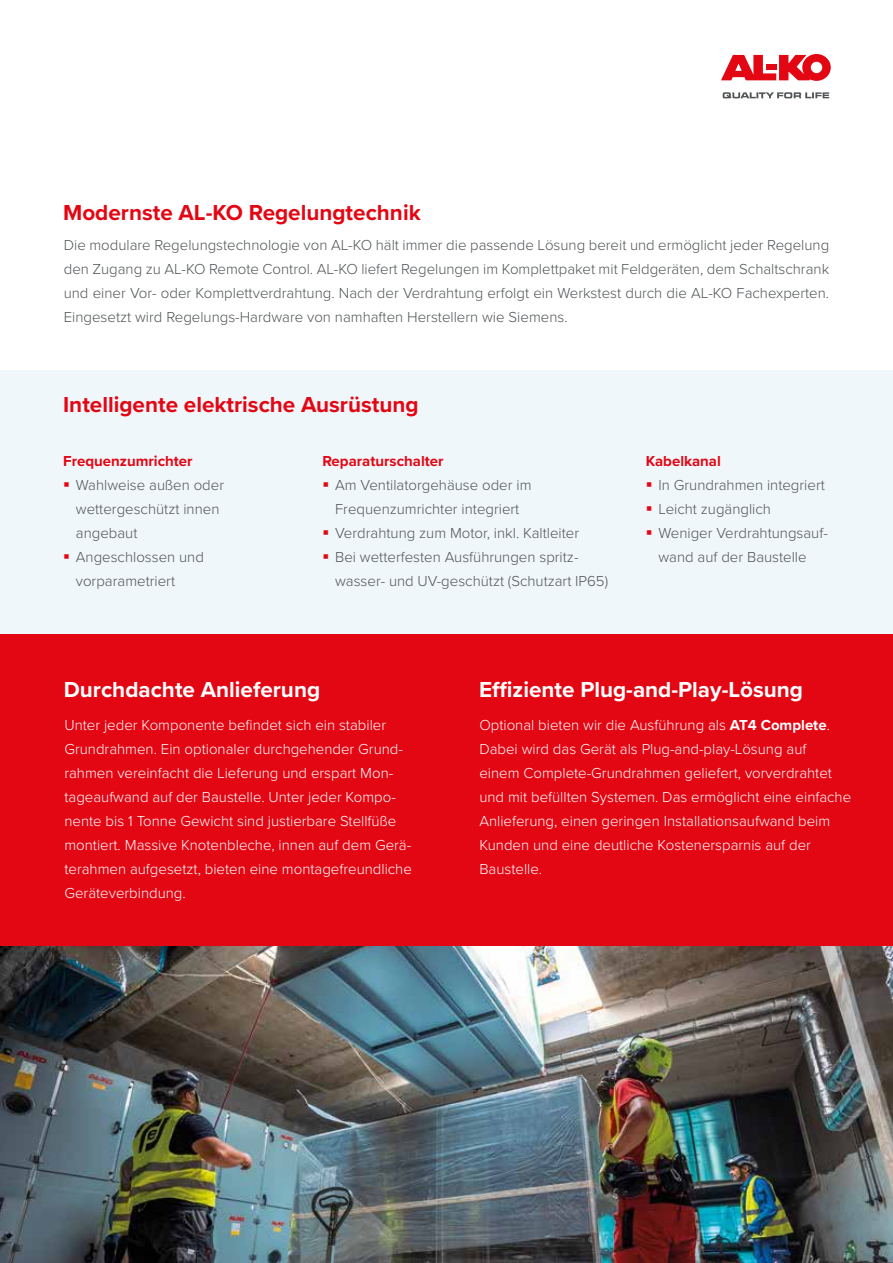
<style>
.page{position:relative;width:893px;height:1263px;background:#fff}
.page>*{position:absolute;margin:0;border:0;box-sizing:border-box;transform-origin:0 0}
.t1{font:700 22.5px "Proxima Nova";color:#e30613}
.t2{font:700 22.5px "Proxima Nova";color:#fff}
.t3{font:300 15px/24px "Proxima Nova";color:#505456}
.t4{font:300 15px/24px "Proxima Nova";color:#fff}
.t5{font:700 15px "Proxima Nova";color:#e30613}
.s1{color:#e30613}
.s2{font-weight:700}
</style>
<div class="page">
<div style="left:0;top:370px;width:893px;height:276px;background:#eff7fb"></div>
<div style="left:0;top:634px;width:893px;height:312px;background:#e30613"></div>
<svg style="left:721px;top:54px;width:110px;height:27px"></svg>
<svg style="left:723px;top:92px;width:106px;height:6px"></svg>
<img style="left:0;top:946px;width:893px;height:317px">
<h1 class="t1" style="left:63px;top:196px;width:359px">Modernste AL-KO Regelungtechnik</h1>
<p class="t3" style="left:64px;top:232px;width:767px;text-align:justify">Die modulare Regelungstechnologie von AL-KO hält immer die passende Lösung bereit und ermöglicht jeder Regelung den Zugang zu AL-KO Remote Control. AL-KO liefert Regelungen im Komplettpaket mit Feldgeräten, dem Schaltschrank und einer Vor- oder Komplettverdrahtung. Nach der Verdrahtung erfolgt ein Werkstest durch die AL-KO Fachexperten.<br>Eingesetzt wird Regelungs-Hardware von namhaften Herstellern wie Siemens.</p>
<h1 class="t1" style="left:63px;top:388px;width:357px">Intelligente elektrische Ausrüstung</h1>
<p class="t5" style="left:63px;top:450px;width:131px">Frequenzumrichter</p>
<p class="t3" style="left:76px;top:472px;width:150px;text-indent:-13px"><span class="s1">▪</span> Wahlweise außen oder wettergeschützt innen angebaut</p>
<p class="t3" style="left:76px;top:544px;width:130px;text-indent:-13px"><span class="s1">▪</span> Angeschlossen und vorparametriert</p>
<p class="t5" style="left:322px;top:450px;width:123px">Reparaturschalter</p>
<p class="t3" style="left:322px;top:472px;width:211px;text-align:center"><span class="s1">▪</span> Am Ventilatorgehäuse oder im<br>Frequenzumrichter integriert</p>
<p class="t3" style="left:322px;top:520px;width:258px"><span class="s1">▪</span> Verdrahtung zum Motor, inkl. Kaltleiter</p>
<p class="t3" style="left:335px;top:544px;width:274px;text-indent:-13px"><span class="s1">▪</span> Bei wetterfesten Ausführungen spritz&shy;wasser- und UV-geschützt (Schutzart IP65)</p>
<p class="t5" style="left:646px;top:450px;width:77px">Kabelkanal</p>
<p class="t3" style="left:646px;top:472px;width:181px"><span class="s1">▪</span> In Grundrahmen integriert</p>
<p class="t3" style="left:646px;top:496px;width:127px"><span class="s1">▪</span> Leicht zugänglich</p>
<p class="t3" style="left:646px;top:520px;width:184px;text-align:center"><span class="s1">▪</span> Weniger Verdrahtungsauf&shy;wand auf der Baustelle</p>
<h1 class="t2" style="left:64px;top:673px;width:258px">Durchdachte Anlieferung</h1>
<p class="t4" style="left:64px;top:712px;width:349px">Unter jeder Komponente befindet sich ein stabiler Grundrahmen. Ein optionaler durchgehender Grund&shy;rahmen vereinfacht die Lieferung und erspart Mon&shy;tageaufwand auf der Baustelle. Unter jeder Kompo&shy;nente bis 1 Tonne Gewicht sind justierbare Stellfüße montiert. Massive Knotenbleche, innen auf dem Gerä&shy;terahmen aufgesetzt, bieten eine montagefreundliche Geräteverbindung.</p>
<h1 class="t2" style="left:479px;top:673px;width:326px">Effiziente Plug-and-Play-Lösung</h1>
<p class="t4" style="left:479px;top:712px;width:373px">Optional bieten wir die Ausführung als <span class="s2">AT4 Complete</span>.<br>Dabei wird das Gerät als Plug-and-play-Lösung auf<br>einem Complete-Grundrahmen geliefert, vorverdrahtet und mit befüllten Systemen. Das ermöglicht eine einfache Anlieferung, einen geringen Installationsaufwand beim Kunden und eine deutliche Kostenersparnis auf der Baustelle.</p>
</div>
